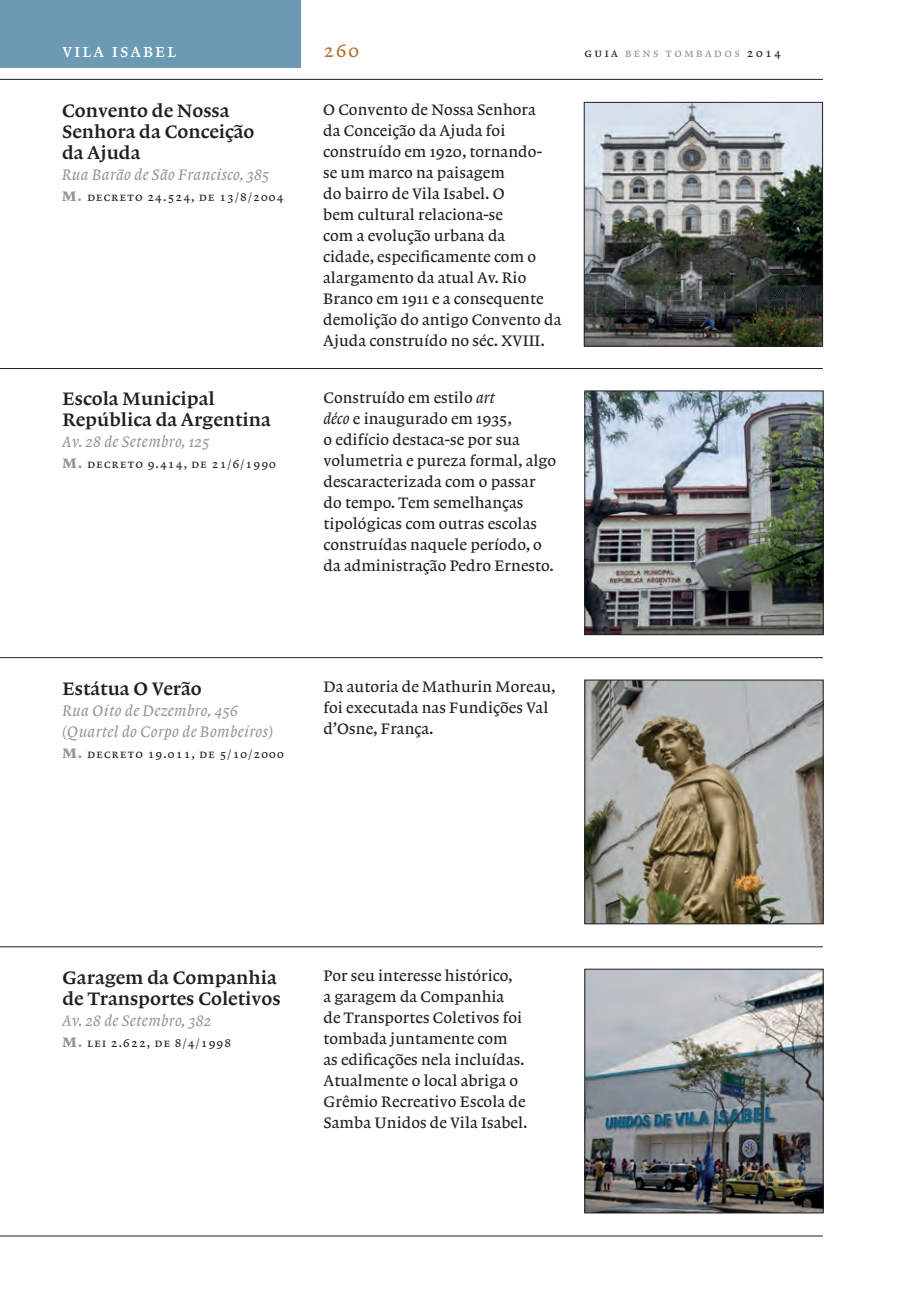
<style>
.page{position:relative;width:908px;height:1304px;background:#fff}
.page>*{position:absolute;margin:0;border:0;box-sizing:border-box;transform-origin:0 0}
.t1{font:500 19px/21px "Lexicon No 1 Roman C";color:#231f20}
.t2{font:19px "Lexicon No 2 Roman A Exp";letter-spacing:.105em;color:#fff}
.t3{font:19px "Lexicon No 2 Roman A Exp";color:#b96f30}
.t4{font:16px/21px "Lexicon No 1 Roman A Txt";letter-spacing:.005em;color:#231f20}
.t5{font:16px/21px "Lexicon No 1 Italic A Txt";letter-spacing:.025em;color:#939598}
.t6{font:12px "Lexicon No 2 Roman A Exp";letter-spacing:.1em;color:#231f20}
.t7{font:12px "Lexicon No 2 Roman A Exp";letter-spacing:.2em;color:#939598}
.s1{color:#231f20}
.s2{font-family:"Lexicon No 2 Roman F Txt";font-size:14px;color:#939598}
.s3{font-family:"Lexicon No 1 Italic A Txt"}
</style>
<div class="page">
<div style="left:0;top:0;width:300px;height:68px;background:#6c99b3"></div>
<hr style="left:0;top:79px;width:822px;height:1px;background:#231f20">
<hr style="left:0;top:368px;width:822px;height:1px;background:#231f20">
<hr style="left:0;top:657px;width:822px;height:1px;background:#231f20">
<hr style="left:0;top:946px;width:822px;height:1px;background:#231f20">
<hr style="left:0;top:1236px;width:822px;height:1px;background:#231f20">
<img style="left:586px;top:682px;width:235px;height:240px">
<div style="left:584px;top:680px;width:239px;height:244px;border:1px solid #231f20"></div>
<img style="left:586px;top:971px;width:235px;height:240px">
<div style="left:584px;top:969px;width:239px;height:244px;border:1px solid #231f20"></div>
<img style="left:586px;top:393px;width:235px;height:240px">
<div style="left:584px;top:391px;width:239px;height:244px;border:1px solid #231f20"></div>
<img style="left:585px;top:104px;width:235px;height:240px">
<div style="left:583px;top:102px;width:239px;height:244px;border:1px solid #231f20"></div>
<p class="t2" style="left:62px;top:39px;width:115px">vila isabel</p>
<p class="t3" style="left:323px;top:39px;width:37px">260</p>
<p class="t7" style="left:584px;top:46px;width:198px"><span class="s1">guia</span> bens tombados <span class="s1">2014</span></p>
<p class="t1" style="left:62px;top:100px;width:194px">Convento de Nossa<br>Senhora da Conceição da Ajuda</p>
<p class="t5" style="left:62px;top:164px;width:208px">Rua Barão de São Francisco, 385</p>
<p class="t6" style="left:62px;top:190px;width:223px"><span class="s2">M.</span> decreto 24.524, de 13/8/2004</p>
<p class="t1" style="left:62px;top:389px;width:210px">Escola Municipal<br>República da Argentina</p>
<p class="t5" style="left:62px;top:431px;width:148px">Av. 28 de Setembro, 125</p>
<p class="t6" style="left:62px;top:457px;width:215px"><span class="s2">M.</span> decreto 9.414, de 21/6/1990</p>
<p class="t4" style="left:323px;top:99px;width:240px">O Convento de Nossa Senhora<br>da Conceição da Ajuda foi construído em 1920, tornando-<br>se um marco na paisagem<br>do bairro de Vila Isabel. O<br>bem cultural relaciona-se<br>com a evolução urbana da<br>cidade, especificamente com o alargamento da atual Av. Rio<br>Branco em 1911 e a consequente demolição do antigo Convento da<br>Ajuda construído no séc. XVIII.</p>
<p class="t4" style="left:323px;top:388px;width:234px">Construído em estilo <span class="s3">art<br>déco</span> e inaugurado em 1935,<br>o edifício destaca-se por sua volumetria e pureza formal, algo descaracterizada com o passar do tempo. Tem semelhanças tipológicas com outras escolas construídas naquele período, o da administração Pedro Ernesto.</p>
<p class="t1" style="left:62px;top:678px;width:141px">Estátua O Verão</p>
<p class="t5" style="left:62px;top:700px;width:212px">Rua Oito de Dezembro, 456 (Quartel do Corpo de Bombeiros)</p>
<p class="t6" style="left:62px;top:746px;width:223px"><span class="s2">M.</span> decreto 19.011, de 5/10/2000</p>
<p class="t4" style="left:323px;top:677px;width:234px">Da autoria de Mathurin Moreau, foi executada nas Fundições Val d’Osne, França.</p>
<p class="t1" style="left:62px;top:967px;width:219px">Garagem da Companhia de Transportes Coletivos</p>
<p class="t5" style="left:62px;top:1010px;width:150px">Av. 28 de Setembro, 382</p>
<p class="t6" style="left:62px;top:1036px;width:170px"><span class="s2">M.</span> lei 2.622, de 8/4/1998</p>
<p class="t4" style="left:323px;top:966px;width:206px">Por seu interesse histórico,<br>a garagem da Companhia<br>de Transportes Coletivos foi tombada juntamente com<br>as edificações nela incluídas.<br>Atualmente o local abriga o<br>Grêmio Recreativo Escola de<br>Samba Unidos de Vila Isabel.</p>
</div>
